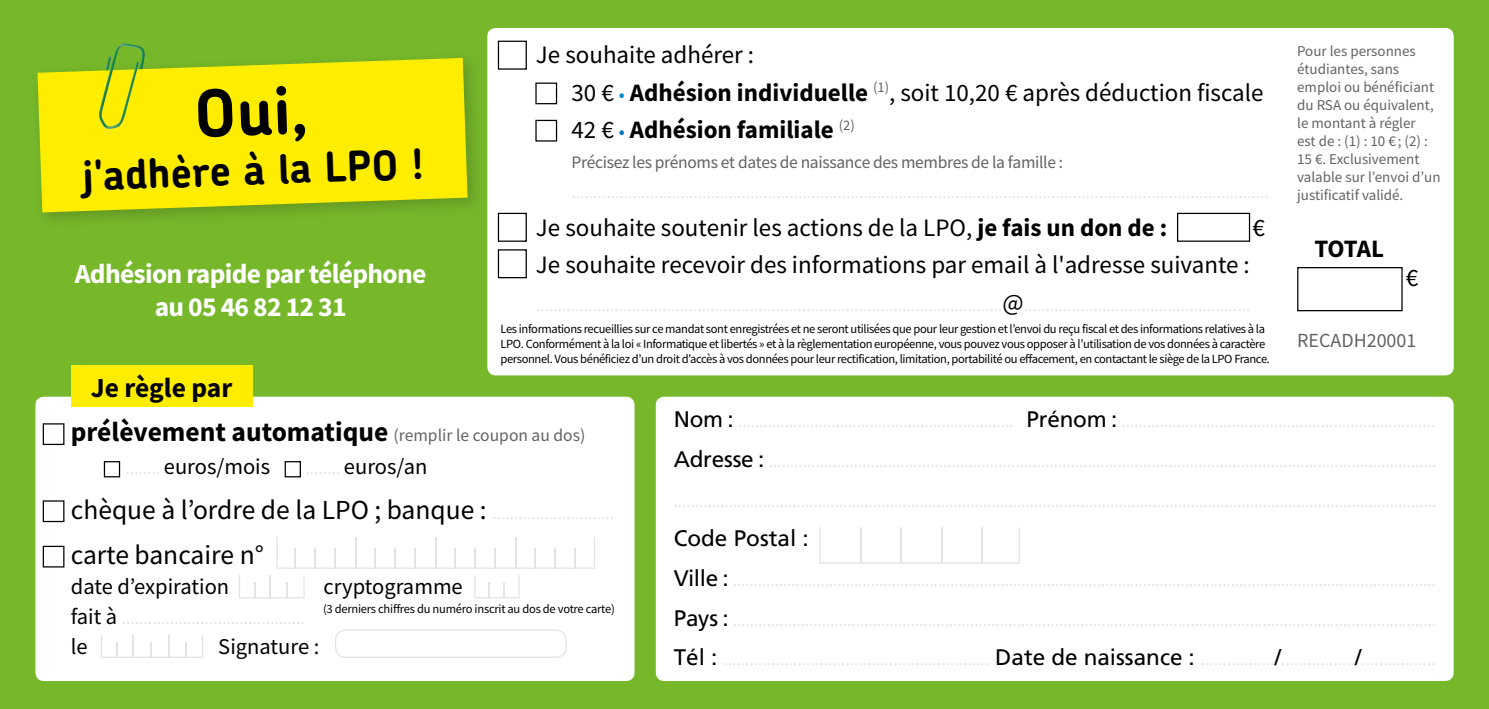
<style>
.page{position:relative;width:1489px;height:709px;background:#fff}
.page>*{position:absolute;margin:0;border:0;box-sizing:border-box;transform-origin:0 0}
.t1{font:700 64.75px "Chevin";color:#000}
.t2{font:700 41.25px "Chevin";color:#000}
.t3{font:27.5px/45px "Source Sans Pro";color:#000}
.t4{font:700 27.5px "Source Sans Pro";color:#000}
.t5{font:700 27.5px/33px "Source Sans Pro";letter-spacing:-.025em;color:#fff;text-align:center}
.t6{font:25px/37.5px "Source Sans Pro";color:#000}
.t7{font:700 25px "Source Sans Pro";letter-spacing:-.03em;color:#000}
.t8{font:22.5px "Source Sans Pro";color:#000}
.t9{font:22.5px "Frutiger";color:#000}
.t10{font:20px "Source Sans Pro";color:#646363}
.t11{font:17.5px "Source Sans Pro";color:#e3e3e3}
.t12{font:17.5px "Source Sans Pro";letter-spacing:-.02em;color:#646363}
.t13{font:15px/18px "Source Sans Pro";color:#646363}
.t14{font:12.5px/15px "Source Sans Pro";letter-spacing:-.03em;color:#000}
.s1{font-size:20px;color:#008ccd}
.s2{font-weight:700}
.s3{font-size:20px;color:#0075bf}
.s4{font-size:25px;color:#000}
.s5{font-weight:400;font-size:17.5px;color:#646363}
.s6{font-size:17.5px;color:#e3e3e3}
.s7{font-size:22.5px;color:#000}
.s8{font-family:"Frutiger";font-size:22.5px;color:#000}
</style>
<div class="page">
<div style="left:0;top:0;width:1488px;height:709px;background:#76b82a"></div>
<div style="left:655px;top:396px;width:798px;height:285px;background:#fff"></div>
<div style="left:487px;top:28px;width:966px;height:347px;background:#fff"></div>
<svg style="left:498px;top:41px;width:29px;height:29px"></svg>
<svg style="left:498px;top:213px;width:29px;height:29px"></svg>
<svg style="left:535px;top:83px;width:22px;height:21px"></svg>
<svg style="left:535px;top:120px;width:22px;height:22px"></svg>
<svg style="left:1176px;top:213px;width:73px;height:29px;background:#e6e6e6"></svg>
<svg style="left:498px;top:249px;width:29px;height:29px"></svg>
<div style="left:35px;top:396px;width:599px;height:285px;background:#fff"></div>
<div style="left:275px;top:526px;width:324px;height:11px;background:#fff"></div>
<hr style="left:237px;top:570px;width:100px;height:4px;background:#fff">
<svg style="left:335px;top:629px;width:231px;height:29px;background:#fcfcfc"></svg>
<svg style="left:101px;top:634px;width:102px;height:24px;background:#fafafa"></svg>
<div style="left:100px;top:626px;width:104px;height:8px;background:#fff"></div>
<svg style="left:43px;top:423px;width:21px;height:22px"></svg>
<svg style="left:43px;top:500px;width:21px;height:22px"></svg>
<svg style="left:43px;top:546px;width:21px;height:21px"></svg>
<div style="left:71px;top:365px;width:181px;height:42px;background:#ffed00"></div>
<svg style="left:239px;top:528px;width:356px;height:70px;background:#fdfdfd"></svg>
<div style="left:473px;top:568px;width:49px;height:6px;background:#fff"></div>
<svg style="left:104px;top:461px;width:16px;height:16px"></svg>
<svg style="left:284px;top:461px;width:17px;height:16px"></svg>
<img style="left:42px;top:62px;width:434px;height:159px">
<svg style="left:37px;top:58px;width:430px;height:154px;background:#f0e603"></svg>
<img style="left:99px;top:43px;width:46px;height:87px">
<svg style="left:1296px;top:267px;width:106px;height:44px;background:#eee"></svg>
<div style="left:814px;top:518px;width:206px;height:45px;background:#fff"></div>
<h1 class="t1" style="left:193px;top:71px;width:116px;rotate:-2deg">Oui,</h1>
<h2 class="t2" style="left:82px;top:149px;width:343px;rotate:-2deg">j'adhère à la LPO !</h2>
<h3 class="t5" style="left:75px;top:257px;width:353px">Adhésion rapide par téléphone au 05 46 82 12 31</h3>
<h3 class="t4" style="left:91px;top:369px;width:143px">Je règle par</h3>
<h3 class="t6" style="left:571px;top:36px;width:693px;text-indent:-35px">Je souhaite adhérer :<br>30 € <span class="s1">•</span> <span class="s2">Adhésion individuelle</span> <sup>(1)</sup>, soit 10,20 € après déduction fiscale<br>42 € <span class="s3">•</span> <span class="s2">Adhésion familiale</span> <sup>(2)</sup></h3>
<p class="t12" style="left:571px;top:151px;width:493px">Précisez les prénoms et dates de naissance des membres de la famille :</p>
<p class="t11" style="left:571px;top:181px;width:699px">................................................................................................................................................................</p>
<h3 class="t6" style="left:536px;top:208px;width:633px">Je souhaite soutenir les actions de la LPO, <span class="s2">je fais un don de :</span></h3>
<h3 class="t6" style="left:1252px;top:208px;width:14px">€</h3>
<h3 class="t6" style="left:536px;top:246px;width:715px">Je souhaite recevoir des informations par email à l'adresse suivante :</h3>
<p class="t11" style="left:536px;top:294px;width:716px">...........................................................................................................<span class="s4">@</span>....................................................</p>
<p class="t14" style="left:500px;top:321px;width:770px">Les informations recueillies sur ce mandat sont enregistrées et ne seront utilisées que pour leur gestion et l’envoi du reçu fiscal et des informations relatives à la<br>LPO. Conformément à la loi « Informatique et libertés » et à la règlementation européenne, vous pouvez vous opposer à l’utilisation de vos données à caractère personnel. Vous bénéficiez d’un droit d’accès à vos données pour leur rectification, limitation, portabilité ou effacement, en contactant le siège de la LPO France.</p>
<p class="t13" style="left:1296px;top:42px;width:145px">Pour les personnes étudiantes, sans emploi ou bénéficiant du RSA ou équivalent, le montant à régler<br>est de : (1) : 10 € ; (2) :<br>15 €. Exclusivement valable sur l’envoi d’un justificatif validé.</p>
<h3 class="t7" style="left:1314px;top:232px;width:71px">TOTAL</h3>
<h3 class="t6" style="left:1405px;top:258px;width:14px">€</h3>
<p class="t10" style="left:1296px;top:327px;width:121px">RECADH20001</p>
<h3 class="t4" style="left:71px;top:413px;width:516px">prélèvement automatique <span class="s5">(remplir le coupon au dos)</span></h3>
<p class="t8" style="left:125px;top:452px;width:146px"><span class="s6">........</span> euros/mois</p>
<p class="t11" style="left:305px;top:457px;width:123px">........ <span class="s7">euros/an</span></p>
<h3 class="t3" style="left:71px;top:487px;width:545px">chèque à l’ordre de la LPO ; banque : <span class="s6">............................ </span>carte bancaire n°</h3>
<p class="t8" style="left:71px;top:572px;width:160px">date d’expiration</p>
<p class="t8" style="left:323px;top:572px;width:141px">cryptogramme</p>
<p class="t11" style="left:71px;top:607px;width:235px"><span class="s7">fait à</span> ..........................................</p>
<p class="t8" style="left:71px;top:632px;width:18px">le</p>
<p class="t8" style="left:218px;top:632px;width:102px">Signature :</p>
<p class="t14" style="left:323px;top:601px;width:293px">(3 derniers chiffres du numéro inscrit au dos de votre carte)</p>
<p class="t11" style="left:673px;top:410px;width:763px"><span class="s8">Nom :</span> ................................................................. <span class="s8">Prénom :</span> ..........................................................................</p>
<p class="t11" style="left:673px;top:450px;width:764px"><span class="s8">Adresse :</span> .............................................................................................................................................................</p>
<p class="t11" style="left:673px;top:489px;width:764px">....................................................................................................................................................................................</p>
<p class="t9" style="left:673px;top:525px;width:137px">Code Postal :</p>
<p class="t11" style="left:673px;top:569px;width:763px"><span class="s8">Ville :</span> ........................................................................................................................................................................</p>
<p class="t11" style="left:673px;top:608px;width:764px"><span class="s8">Pays :</span> ......................................................................................................................................................................</p>
<p class="t11" style="left:673px;top:648px;width:763px"><span class="s8">Tél :</span> ............................................................. <span class="s8">Date de naissance :</span> .................<span class="s8">/</span>.................<span class="s8">/</span>.................</p>
</div>
